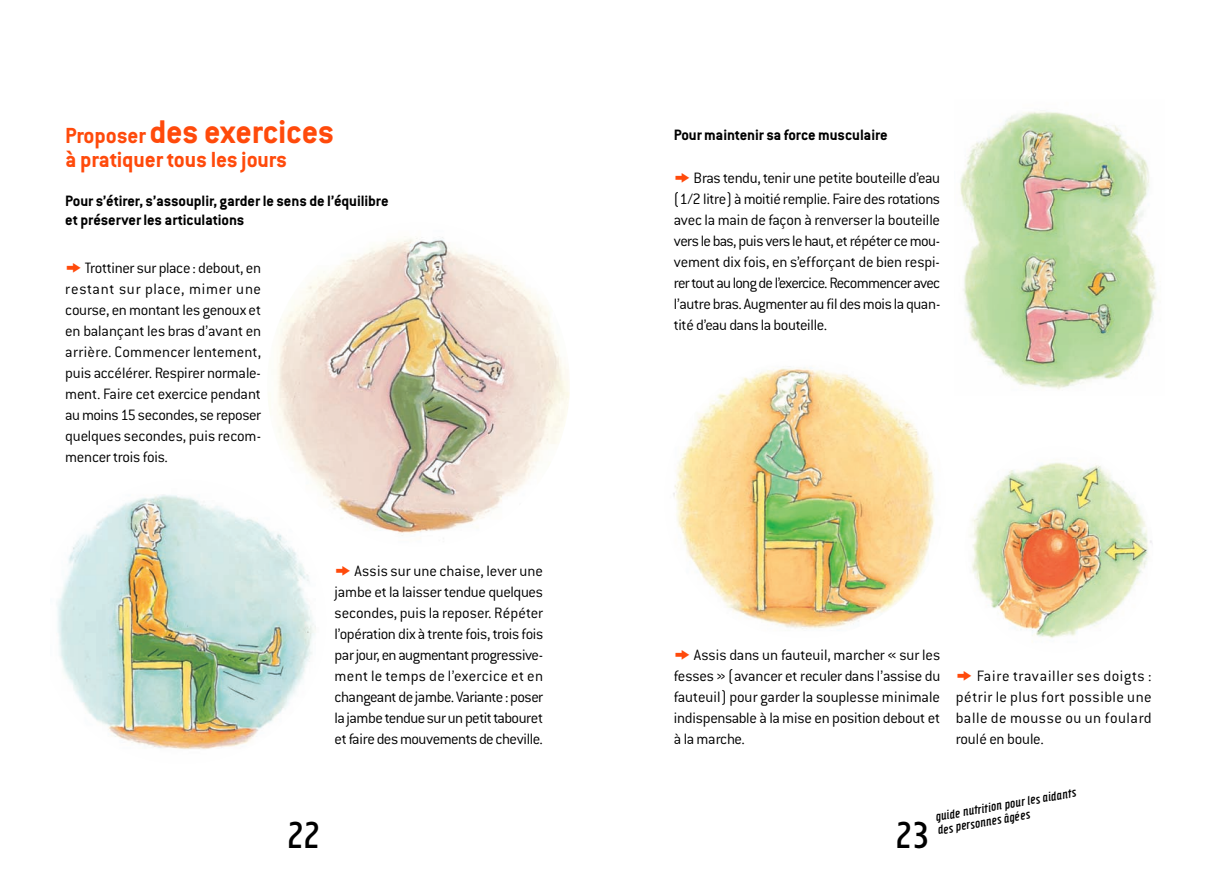
<style>
.page{position:relative;width:1217px;height:872px;background:#fff}
.page>*{position:absolute;margin:0;border:0;box-sizing:border-box;transform-origin:0 0}
.t1{font:39px "Hybrid";color:#000}
.t2{font:700 36px "Conduit ITC";letter-spacing:-.005em;color:#ff4a0b}
.t3{font:700 24px "Conduit ITC";letter-spacing:-.005em;color:#ff4a0b}
.t4{font:300 16.5px/21px "Conduit ITC";letter-spacing:-.02em;color:#000;text-align:justify}
.t5{font:700 16.5px/19.5px "Conduit ITC";letter-spacing:-.005em;color:#000}
.t6{font:italic 13.5px/13.5px "Hybrid";color:#000}
.s1{font-size:24px}
.s2{font-family:"Zeal";font-weight:400;font-size:17.25px;color:#ff4a0b}
</style>
<div class="page">
<img style="left:56px;top:494px;width:260px;height:255px">
<img style="left:673px;top:367px;width:262px;height:262px">
<img style="left:960px;top:110px;width:197px;height:280px">
<img style="left:970px;top:462px;width:182px;height:180px">
<img style="left:267px;top:237px;width:302px;height:309px">
<h2 class="t2" style="left:65px;top:120px;width:270px"><span class="s1">Proposer</span> des exercices</h2>
<h3 class="t3" style="left:65px;top:152px;width:223px">à pratiquer tous les jours</h3>
<p class="t5" style="left:65px;top:193px;width:325px">Pour s’étirer, s’assouplir, garder le sens de l’équilibre et préserver les articulations</p>
<p class="t4" style="left:65px;top:259px;width:197px"><span class="s2">k</span>Trottiner sur place : debout, en restant sur place, mimer une course, en montant les genoux et en balançant les bras d’avant en arrière. Commencer lentement, puis accélérer. Respirer normale&shy;ment. Faire cet exercice pendant au moins 15 secondes, se reposer quelques secondes, puis recom&shy;mencer trois fois.</p>
<p class="t4" style="left:334px;top:562px;width:210px"><span class="s2">k</span> Assis sur une chaise, lever une jambe et la laisser tendue quelques secondes, puis la reposer. Répéter l’opération dix à trente fois, trois fois par jour, en augmentant progressive&shy;ment le temps de l’exercice et en changeant de jambe. Variante : poser la jambe tendue sur un petit tabouret et faire des mouvements de cheville.</p>
<h1 class="t1" style="left:288px;top:811px;width:34px">22</h1>
<p class="t5" style="left:673px;top:126px;width:215px">Pour maintenir sa force musculaire</p>
<p class="t4" style="left:673px;top:169px;width:268px"><span class="s2">k</span> Bras tendu, tenir une petite bouteille d’eau (1/2 litre) à moitié remplie. Faire des rotations avec la main de façon à renverser la bouteille vers le bas, puis vers le haut, et répéter ce mou&shy;vement dix fois, en s’efforçant de bien respi&shy;rer tout au long de l’exercice. Recommencer avec l’autre bras. Augmenter au fil des mois la quan&shy;tité d’eau dans la bouteille.</p>
<p class="t4" style="left:673px;top:646px;width:268px"><span class="s2">k</span> Assis dans un fauteuil, marcher « sur les fesses » (avancer et reculer dans l’assise du fauteuil) pour garder la souplesse minimale indispensable à la mise en position debout et à la marche.</p>
<p class="t4" style="left:955px;top:667px;width:197px"><span class="s2">k</span> Faire travailler ses doigts : pétrir le plus fort possible une balle de mousse ou un foulard roulé en boule.</p>
<h1 class="t1" style="left:895px;top:811px;width:35px">23</h1>
<p class="t6" style="left:934px;top:810px;width:144px;rotate:-10deg">guide nutrition pour les aidants des personnes âgées</p>
</div>
